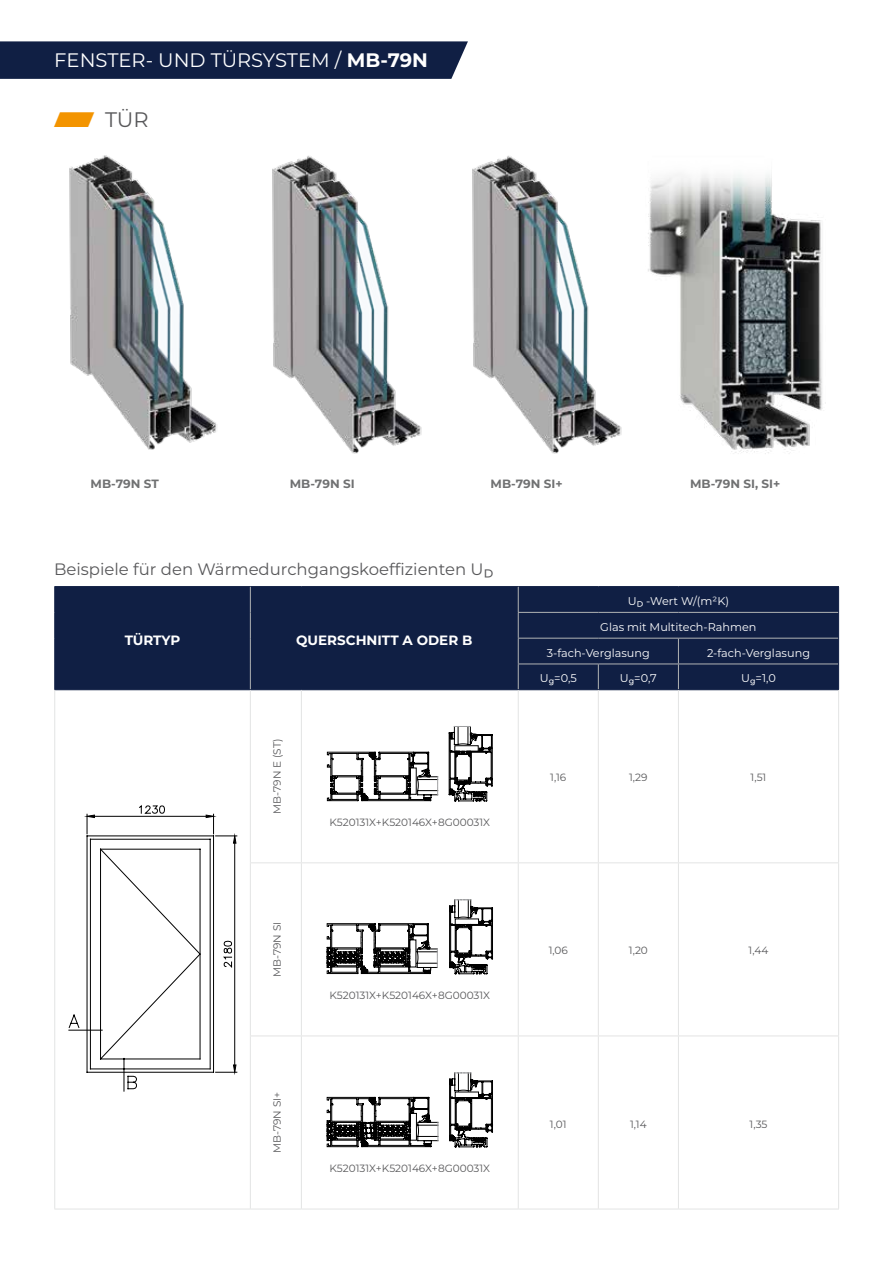
<style>
.page{position:relative;width:893px;height:1263px;background:#fff}
.page>*{position:absolute;margin:0;border:0;box-sizing:border-box;transform-origin:0 0}
.t1{font:21px "Montserrat Alu";color:#58585a}
.t2{font:19.5px "Montserrat Alu";color:#fff}
.t3{font:16.5px "Montserrat Alu";color:#58585a}
.t4{font:700 13.5px "Montserrat Alu";color:#fff}
.t5{font:700 12px "Montserrat Alu";color:#707172}
.t6{font:11.25px "Montserrat Alu";color:#fff}
.t7{font:10.5px "Montserrat Alu";color:#58585a}
.s1{font-weight:700}
.s2{color:#f39400}
</style>
<div class="page">
<div style="left:55px;top:587px;width:783px;height:102px;background:#101f44"></div>
<hr style="left:54px;top:586px;width:196px;height:1px;background:#101f44">
<hr style="left:250px;top:586px;width:51px;height:1px;background:#101f44">
<hr style="left:301px;top:586px;width:217px;height:1px;background:#101f44">
<svg style="left:54px;top:587px;width:1px;height:102px"></svg>
<svg style="left:250px;top:587px;width:1px;height:102px"></svg>
<hr style="left:518px;top:586px;width:80px;height:1px;background:#101f44">
<hr style="left:598px;top:586px;width:80px;height:1px;background:#101f44">
<hr style="left:678px;top:586px;width:161px;height:1px;background:#101f44">
<hr style="left:518px;top:612px;width:80px;height:1px;background:#b1b3b4">
<hr style="left:598px;top:612px;width:80px;height:1px;background:#b1b3b4">
<hr style="left:678px;top:612px;width:160px;height:1px;background:#b1b3b4">
<hr style="left:518px;top:638px;width:80px;height:1px;background:#b1b3b4">
<hr style="left:598px;top:638px;width:80px;height:1px;background:#b1b3b4">
<hr style="left:678px;top:638px;width:160px;height:1px;background:#b1b3b4">
<hr style="left:518px;top:664px;width:80px;height:1px;background:#b1b3b4">
<svg style="left:518px;top:587px;width:1px;height:102px"></svg>
<hr style="left:598px;top:664px;width:80px;height:1px;background:#b1b3b4">
<svg style="left:598px;top:664px;width:1px;height:25px"></svg>
<hr style="left:678px;top:664px;width:160px;height:1px;background:#b1b3b4">
<svg style="left:678px;top:638px;width:1px;height:51px"></svg>
<hr style="left:54px;top:689px;width:196px;height:1px;background:#101f44">
<hr style="left:54px;top:690px;width:1px;height:173px;background:#e3e4e4">
<hr style="left:54px;top:863px;width:1px;height:173px;background:#e3e4e4">
<hr style="left:54px;top:1036px;width:1px;height:173px;background:#e3e4e4">
<hr style="left:54px;top:1209px;width:196px;height:1px;background:#e3e4e4">
<hr style="left:250px;top:689px;width:51px;height:1px;background:#101f44">
<hr style="left:250px;top:690px;width:1px;height:172px;background:#e3e4e4">
<hr style="left:301px;top:689px;width:217px;height:1px;background:#101f44">
<hr style="left:518px;top:689px;width:80px;height:1px;background:#101f44">
<hr style="left:598px;top:689px;width:80px;height:1px;background:#101f44">
<hr style="left:678px;top:689px;width:161px;height:1px;background:#101f44">
<hr style="left:301px;top:690px;width:1px;height:172px;background:#e3e4e4">
<hr style="left:518px;top:690px;width:1px;height:172px;background:#e3e4e4">
<hr style="left:598px;top:690px;width:1px;height:172px;background:#e3e4e4">
<hr style="left:678px;top:690px;width:1px;height:172px;background:#e3e4e4">
<hr style="left:838px;top:690px;width:1px;height:172px;background:#e3e4e4">
<hr style="left:250px;top:862px;width:51px;height:1px;background:#e3e4e4">
<hr style="left:250px;top:863px;width:1px;height:172px;background:#e3e4e4">
<hr style="left:250px;top:1036px;width:1px;height:173px;background:#e3e4e4">
<hr style="left:301px;top:862px;width:217px;height:1px;background:#e3e4e4">
<hr style="left:301px;top:863px;width:1px;height:172px;background:#e3e4e4">
<hr style="left:518px;top:862px;width:80px;height:1px;background:#e3e4e4">
<hr style="left:518px;top:863px;width:1px;height:172px;background:#e3e4e4">
<hr style="left:598px;top:862px;width:80px;height:1px;background:#e3e4e4">
<hr style="left:598px;top:863px;width:1px;height:172px;background:#e3e4e4">
<hr style="left:678px;top:862px;width:161px;height:1px;background:#e3e4e4">
<hr style="left:678px;top:863px;width:1px;height:172px;background:#e3e4e4">
<hr style="left:838px;top:863px;width:1px;height:172px;background:#e3e4e4">
<hr style="left:301px;top:1035px;width:217px;height:1px;background:#e3e4e4">
<hr style="left:301px;top:1036px;width:1px;height:173px;background:#e3e4e4">
<hr style="left:518px;top:1035px;width:80px;height:1px;background:#e3e4e4">
<hr style="left:518px;top:1036px;width:1px;height:173px;background:#e3e4e4">
<hr style="left:598px;top:1035px;width:80px;height:1px;background:#e3e4e4">
<hr style="left:598px;top:1036px;width:1px;height:173px;background:#e3e4e4">
<hr style="left:678px;top:1035px;width:161px;height:1px;background:#e3e4e4">
<hr style="left:678px;top:1036px;width:1px;height:173px;background:#e3e4e4">
<hr style="left:838px;top:1036px;width:1px;height:173px;background:#e3e4e4">
<hr style="left:301px;top:1209px;width:217px;height:1px;background:#e3e4e4">
<hr style="left:518px;top:1209px;width:80px;height:1px;background:#e3e4e4">
<hr style="left:598px;top:1209px;width:80px;height:1px;background:#e3e4e4">
<hr style="left:678px;top:1209px;width:161px;height:1px;background:#e3e4e4">
<hr style="left:250px;top:1035px;width:51px;height:1px;background:#e3e4e4">
<hr style="left:250px;top:1209px;width:51px;height:1px;background:#e3e4e4">
<svg style="left:838px;top:587px;width:1px;height:102px"></svg>
<svg style="left:69px;top:805px;width:168px;height:286px"></svg>
<svg style="left:327px;top:752px;width:111px;height:49px"></svg>
<svg style="left:449px;top:726px;width:44px;height:75px"></svg>
<svg style="left:327px;top:899px;width:166px;height:75px"></svg>
<svg style="left:327px;top:1072px;width:166px;height:75px"></svg>
<div style="left:0;top:41px;width:468px;height:38px;background:#101f44"></div>
<img style="left:648px;top:174px;width:178px;height:280px">
<img style="left:69px;top:155px;width:148px;height:295px">
<img style="left:272px;top:155px;width:150px;height:299px">
<img style="left:472px;top:155px;width:150px;height:299px">
<h2 class="t2" style="left:54px;top:47px;width:375px">FENSTER- UND TÜRSYSTEM / <span class="s1">MB-79N</span></h2>
<h1 class="t1" style="left:54px;top:105px;width:96px"><span class="s2">⸠</span> TÜR</h1>
<p class="t5" style="left:91px;top:475px;width:70px">MB-79N ST</p>
<p class="t5" style="left:290px;top:475px;width:66px">MB-79N SI</p>
<p class="t5" style="left:491px;top:475px;width:74px">MB-79N SI+</p>
<p class="t5" style="left:690px;top:475px;width:92px">MB-79N SI, SI+</p>
<h3 class="t3" style="left:54px;top:557px;width:441px">Beispiele für den Wärmedurchgangskoeffizienten UD</h3>
<p class="t4" style="left:125px;top:630px;width:57px">TÜRTYP</p>
<p class="t4" style="left:296px;top:630px;width:178px">QUERSCHNITT A ODER B</p>
<p class="t7" style="left:270px;top:814px;width:76px;rotate:-90deg">MB-79N E (ST)</p>
<p class="t7" style="left:270px;top:977px;width:57px;rotate:-90deg">MB-79N SI</p>
<p class="t7" style="left:270px;top:1153px;width:63px;rotate:-90deg">MB-79N SI+</p>
<p class="t7" style="left:329px;top:815px;width:162px">K520131X+K520146X+8G00031X</p>
<p class="t7" style="left:329px;top:988px;width:162px">K520131X+K520146X+8G00031X</p>
<p class="t7" style="left:329px;top:1161px;width:162px">K520131X+K520146X+8G00031X</p>
<p class="t6" style="left:628px;top:593px;width:103px">UD -Wert W/(m²K)</p>
<p class="t6" style="left:600px;top:619px;width:158px">Glas mit Multitech-Rahmen</p>
<p class="t6" style="left:547px;top:645px;width:105px">3-fach-Verglasung</p>
<p class="t6" style="left:707px;top:645px;width:105px">2-fach-Verglasung</p>
<p class="t6" style="left:540px;top:671px;width:38px">Ug=0,5</p>
<p class="t6" style="left:620px;top:671px;width:39px">Ug=0,7</p>
<p class="t6" style="left:741px;top:671px;width:36px">Ug=1,0</p>
<p class="t7" style="left:550px;top:770px;width:18px">1,16</p>
<p class="t7" style="left:629px;top:770px;width:20px">1,29</p>
<p class="t7" style="left:751px;top:770px;width:17px">1,51</p>
<p class="t7" style="left:549px;top:943px;width:21px">1,06</p>
<p class="t7" style="left:629px;top:943px;width:21px">1,20</p>
<p class="t7" style="left:749px;top:943px;width:21px">1,44</p>
<p class="t7" style="left:550px;top:1116px;width:18px">1,01</p>
<p class="t7" style="left:630px;top:1116px;width:18px">1,14</p>
<p class="t7" style="left:750px;top:1116px;width:19px">1,35</p>
</div>
